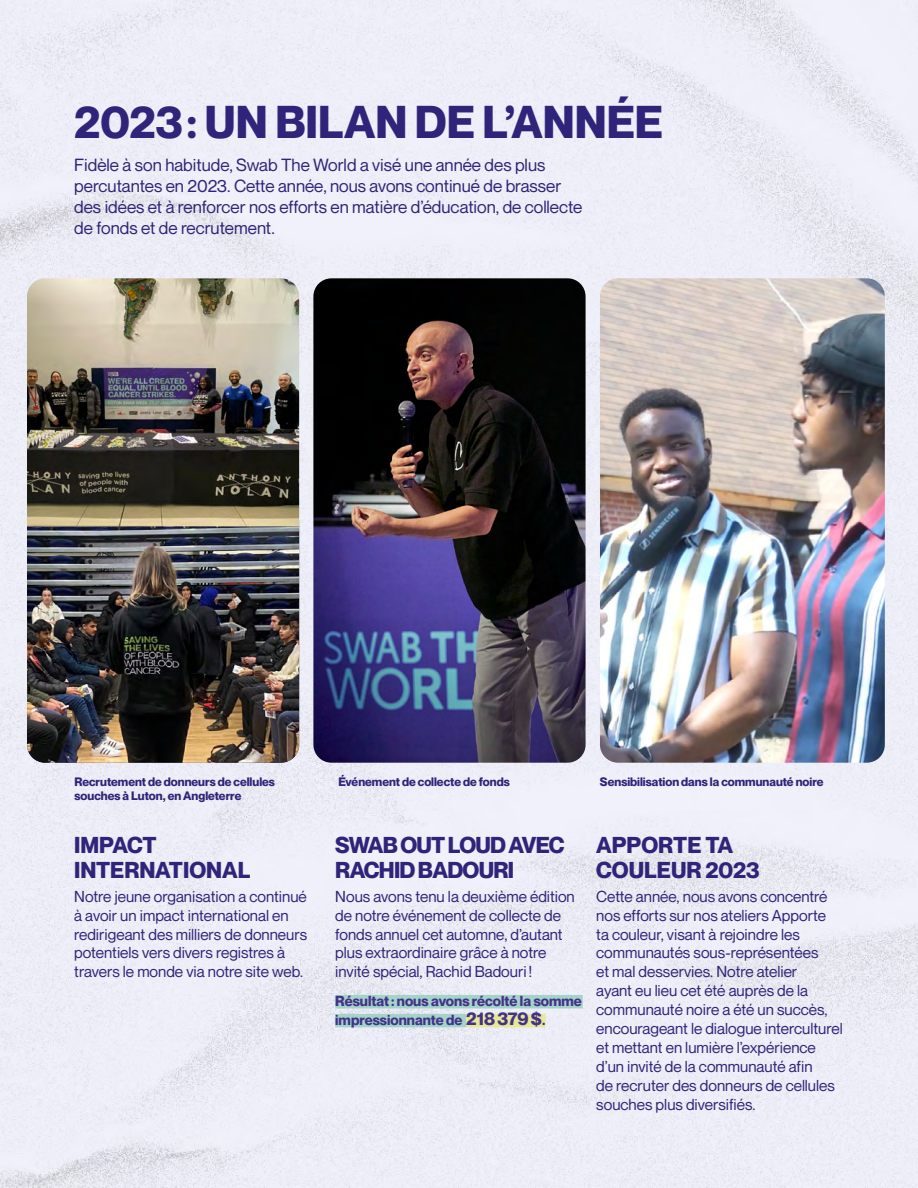
<style>
.page{position:relative;width:918px;height:1188px;background:#fff}
.page>*{position:absolute;margin:0;border:0;box-sizing:border-box;transform-origin:0 0}
.t1{font:700 45px "Neue Montreal";color:#2e247a}
.t2{font:700 22.5px/24.9px "Neue Montreal";letter-spacing:-.015em;color:#2e247a}
.t3{font:17.25px/21px "Neue Montreal";color:#2e247a}
.t4{font:15.6px/18.9px "Neue Montreal";color:#2e247a}
.t5{font:700 14.25px/18.9px "Neue Montreal";color:#443289}
.t6{font:700 12px/13.5px "Neue Montreal";color:#2e247a}
.s1{font-size:18px}
</style>
<div class="page">
<img style="left:0;top:0;width:918px;height:1188px">
<img style="left:27px;top:278px;width:272px;height:485px">
<img style="left:313px;top:278px;width:273px;height:485px">
<img style="left:600px;top:278px;width:285px;height:485px">
<div style="left:335px;top:995px;width:248px;height:13px;background:#a3d4c9"></div>
<div style="left:335px;top:1014px;width:131px;height:13px;background:#a3d4c9"></div>
<div style="left:466px;top:1014px;width:80px;height:13px;background:#e6ea96"></div>
<h1 class="t1" style="left:74px;top:94px;width:591px">2023: UN BILAN DE L’ANNÉE</h1>
<p class="t3" style="left:74px;top:154px;width:510px">Fidèle à son habitude, Swab The World a visé une année des plus percutantes en 2023. Cette année, nous avons continué de brasser des idées et à renforcer nos efforts en matière d’éducation, de collecte de fonds et de recrutement.</p>
<p class="t6" style="left:74px;top:775px;width:202px">Recrutement de donneurs de cellules souches à Luton, en Angleterre</p>
<p class="t6" style="left:338px;top:775px;width:173px">Événement de collecte de fonds</p>
<p class="t6" style="left:600px;top:775px;width:225px">Sensibilisation dans la communauté noire</p>
<h2 class="t2" style="left:74px;top:832px;width:178px">IMPACT<br>INTERNATIONAL</h2>
<p class="t4" style="left:74px;top:887px;width:234px">Notre jeune organisation a continué à avoir un impact international en redirigeant des milliers de donneurs potentiels vers divers registres à travers le monde via notre site web.</p>
<h2 class="t2" style="left:335px;top:832px;width:231px">SWAB OUT LOUD AVEC<br>RACHID BADOURI</h2>
<p class="t4" style="left:335px;top:887px;width:241px">Nous avons tenu la deuxième édition de notre événement de collecte de fonds annuel cet automne, d’autant plus extraordinaire grâce à notre invité spécial, Rachid Badouri !</p>
<p class="t5" style="left:335px;top:992px;width:248px">Résultat: nous avons récolté la somme impressionnante de <span class="s1">218379$</span>.</p>
<h2 class="t2" style="left:596px;top:832px;width:165px">APPORTE TA<br>COULEUR 2023</h2>
<p class="t4" style="left:596px;top:887px;width:248px">Cette année, nous avons concentré nos efforts sur nos ateliers Apporte<br>ta couleur, visant à rejoindre les communautés sous-représentées<br>et mal desservies. Notre atelier<br>ayant eu lieu cet été auprès de la communauté noire a été un succès, encourageant le dialogue interculturel et mettant en lumière l’expérience d’un invité de la communauté afin<br>de recruter des donneurs de cellules souches plus diversifiés.</p>
</div>
